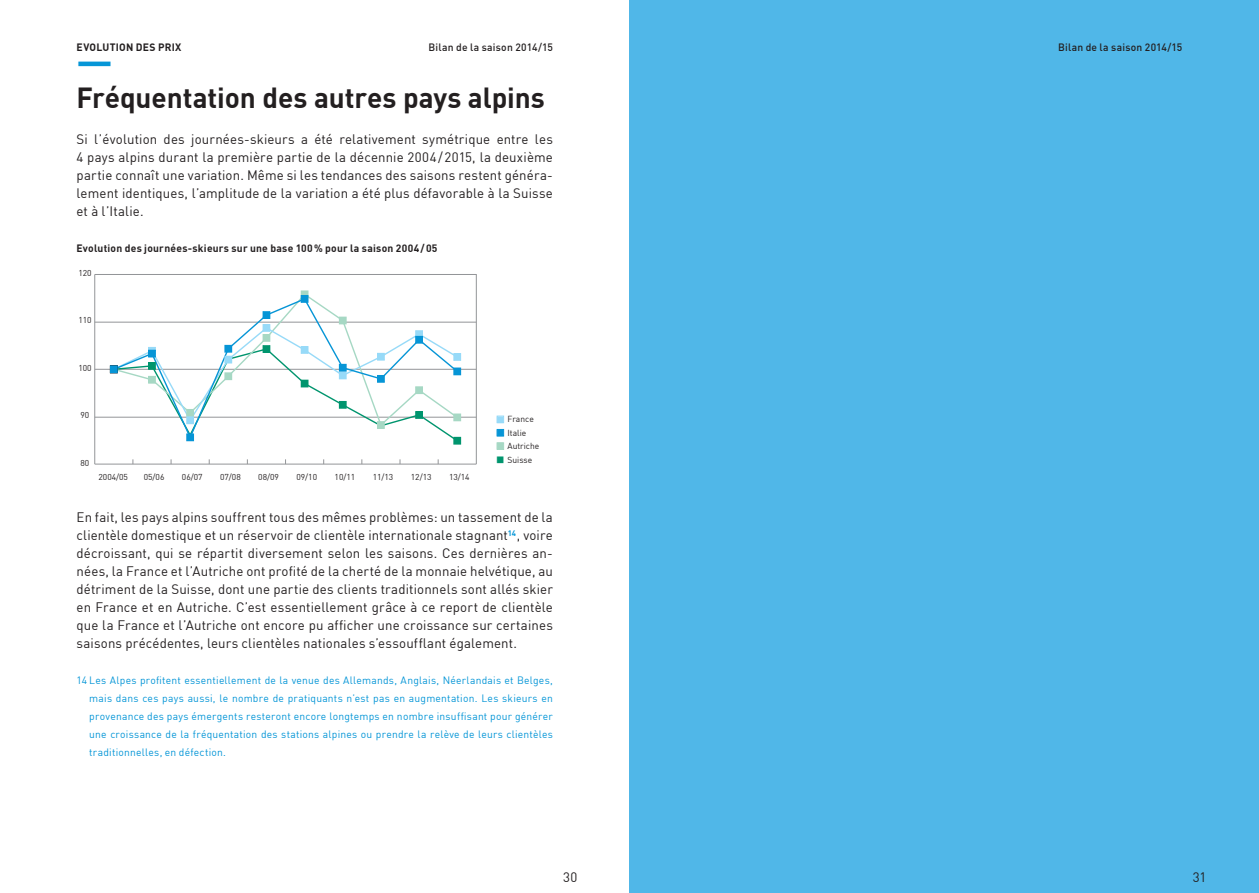
<style>
.page{position:relative;width:1259px;height:893px;background:#fff}
.page>*{position:absolute;margin:0;border:0;box-sizing:border-box;transform-origin:0 0}
.t1{font:700 36px "DIN";color:#0696d7}
.t2{font:700 28.5px "DIN";letter-spacing:-.005em;color:#231f20}
.t3{font:13.5px/18px "DIN";letter-spacing:.01em;color:#231f20;text-align:justify}
.t4{font:10.5px/18px "DIN";letter-spacing:.02em;color:#0696d7;text-align:justify}
.t5{font:700 10.5px "DIN";letter-spacing:.025em;color:#231f20}
.t6{font:500 10.5px "DIN";letter-spacing:.025em;color:#231f20}
.t7{font:8.7px/13.4px "DIN";color:#231f20}
.t8{font:8.4px "DIN";color:#231f20}
.t9{font:7.2px "Zapf Dingbats IT Cby BT";color:#a6d8c4}
.t10{font:7.2px "Zapf Dingbats IT Cby BT";color:#97daf8}
.t11{font:7.2px "Zapf Dingbats IT Cby BT";color:#0695d6}
.t12{font:7.2px "Zapf Dingbats IT Cby BT";color:#00956e}
</style>
<div class="page">
<div style="left:629px;top:0;width:630px;height:893px;background:#50b7e8"></div>
<hr style="left:95px;top:417px;width:381px;height:1px;background:#939598">
<hr style="left:95px;top:322px;width:381px;height:1px;background:#939598">
<hr style="left:95px;top:464px;width:381px;height:1px;background:#939598">
<hr style="left:476px;top:274px;width:1px;height:190px;background:#939598">
<hr style="left:94px;top:274px;width:1px;height:190px;background:#939598">
<hr style="left:95px;top:369px;width:381px;height:1px;background:#939598">
<hr style="left:95px;top:274px;width:381px;height:1px;background:#939598">
<div style="left:454px;top:437px;width:7px;height:7px;border:1px solid #00956e"></div>
<div style="left:301px;top:291px;width:7px;height:7px;border:1px solid #a6d8c4"></div>
<div style="left:454px;top:414px;width:7px;height:7px;border:1px solid #a6d8c4"></div>
<svg style="left:112px;top:292px;width:348px;height:151px"></svg>
<div style="left:454px;top:353px;width:7px;height:7px;border:1px solid #97daf8"></div>
<div style="left:110px;top:366px;width:7px;height:7px;background:#0695d6"></div>
<div style="left:149px;top:350px;width:6px;height:7px;background:#0695d6"></div>
<div style="left:148px;top:350px;width:8px;height:7px;border:1px solid #0695d6"></div>
<div style="left:187px;top:434px;width:6px;height:7px;background:#0695d6"></div>
<div style="left:187px;top:434px;width:7px;height:7px;border:1px solid #0695d6"></div>
<div style="left:225px;top:345px;width:7px;height:7px;background:#0695d6"></div>
<div style="left:263px;top:312px;width:7px;height:6px;background:#0695d6"></div>
<div style="left:263px;top:311px;width:7px;height:8px;border:1px solid #0695d6"></div>
<div style="left:301px;top:296px;width:7px;height:6px;background:#0695d6"></div>
<div style="left:301px;top:295px;width:7px;height:7px;border:1px solid #0695d6"></div>
<div style="left:339px;top:364px;width:7px;height:7px;background:#0695d6"></div>
<div style="left:377px;top:375px;width:7px;height:7px;background:#0695d6"></div>
<div style="left:416px;top:336px;width:6px;height:7px;background:#0695d6"></div>
<div style="left:415px;top:336px;width:8px;height:7px;border:1px solid #0695d6"></div>
<div style="left:454px;top:368px;width:6px;height:7px;background:#0695d6"></div>
<div style="left:454px;top:368px;width:7px;height:7px;border:1px solid #0695d6"></div>
<div style="left:497px;top:443px;width:7px;height:7px;border:1px solid #a6d8c4"></div>
<div style="left:497px;top:416px;width:7px;height:7px;border:1px solid #97daf8"></div>
<div style="left:497px;top:429px;width:7px;height:7px;border:1px solid #0695d6"></div>
<p class="t5" style="left:77px;top:40px;width:106px">EVOLUTION DES PRIX</p>
<p class="t6" style="left:428px;top:40px;width:126px">Bilan de la saison 2014/15</p>
<p class="t6" style="left:1058px;top:40px;width:126px">Bilan de la saison 2014/15</p>
<h1 class="t1" style="left:77px;top:37px;width:38px">—</h1>
<h2 class="t2" style="left:77px;top:79px;width:470px">Fréquentation des autres pays alpins</h2>
<p class="t3" style="left:77px;top:130px;width:478px">Si l’évolution des journées-skieurs a été relativement symétrique entre les 4 pays alpins durant la première partie de la décennie 2004/2015, la deuxième partie connaît une variation. Même si les tendances des saisons restent généra&shy;lement identiques, l’amplitude de la variation a été plus défavorable à la Suisse et à l’Italie.</p>
<p class="t5" style="left:77px;top:241px;width:362px">Evolution des journées-skieurs sur une base 100% pour la saison 2004/05</p>
<p class="t8" style="left:78px;top:268px;width:15px">120</p>
<p class="t8" style="left:78px;top:315px;width:15px">110</p>
<p class="t8" style="left:78px;top:363px;width:15px">100</p>
<p class="t8" style="left:81px;top:410px;width:10px">90</p>
<p class="t8" style="left:81px;top:457px;width:10px">80</p>
<p class="t8" style="left:99px;top:472px;width:31px">2004/05</p>
<p class="t8" style="left:144px;top:472px;width:22px">05/06</p>
<p class="t8" style="left:182px;top:472px;width:22px">06/07</p>
<p class="t8" style="left:220px;top:472px;width:22px">07/08</p>
<p class="t8" style="left:258px;top:472px;width:22px">08/09</p>
<p class="t8" style="left:296px;top:472px;width:22px">09/10</p>
<p class="t8" style="left:334px;top:472px;width:22px">10/11</p>
<p class="t8" style="left:373px;top:472px;width:22px">11/13</p>
<p class="t8" style="left:411px;top:472px;width:22px">12/13</p>
<p class="t8" style="left:449px;top:472px;width:22px">13/14</p>
<p class="t10" style="left:497px;top:416px;width:9px">■</p>
<p class="t11" style="left:497px;top:429px;width:9px">■</p>
<p class="t12" style="left:497px;top:456px;width:9px">■</p>
<p class="t7" style="left:507px;top:412px;width:33px">France<br>Italie<br>Autriche<br>Suisse</p>
<p class="t9" style="left:497px;top:442px;width:9px">■</p>
<p class="t3" style="left:77px;top:508px;width:478px">En fait, les pays alpins souffrent tous des mêmes problèmes: un tassement de la clientèle domestique et un réservoir de clientèle internationale stagnant<sup>14</sup>, voire décroissant, qui se répartit diversement selon les saisons. Ces dernières an&shy;nées, la France et l’Autriche ont profité de la cherté de la monnaie helvétique, au détriment de la Suisse, dont une partie des clients traditionnels sont allés skier en France et en Autriche. C’est essentiellement grâce à ce report de clientèle que la France et l’Autriche ont encore pu afficher une croissance sur certaines saisons précédentes, leurs clientèles nationales s’essoufflant également.</p>
<p class="t4" style="left:89px;top:671px;width:465px;text-indent:-13px">14 Les Alpes profitent essentiellement de la venue des Allemands, Anglais, Néerlandais et Belges, mais dans ces pays aussi, le nombre de pratiquants n’est pas en augmentation. Les skieurs en provenance des pays émergents resteront encore longtemps en nombre insuffisant pour générer une croissance de la fréquentation des stations alpines ou prendre la relève de leurs clientèles traditionnelles, en défection.</p>
<p class="t3" style="left:563px;top:868px;width:16px">30</p>
<p class="t3" style="left:1192px;top:868px;width:15px">31</p>
</div>
